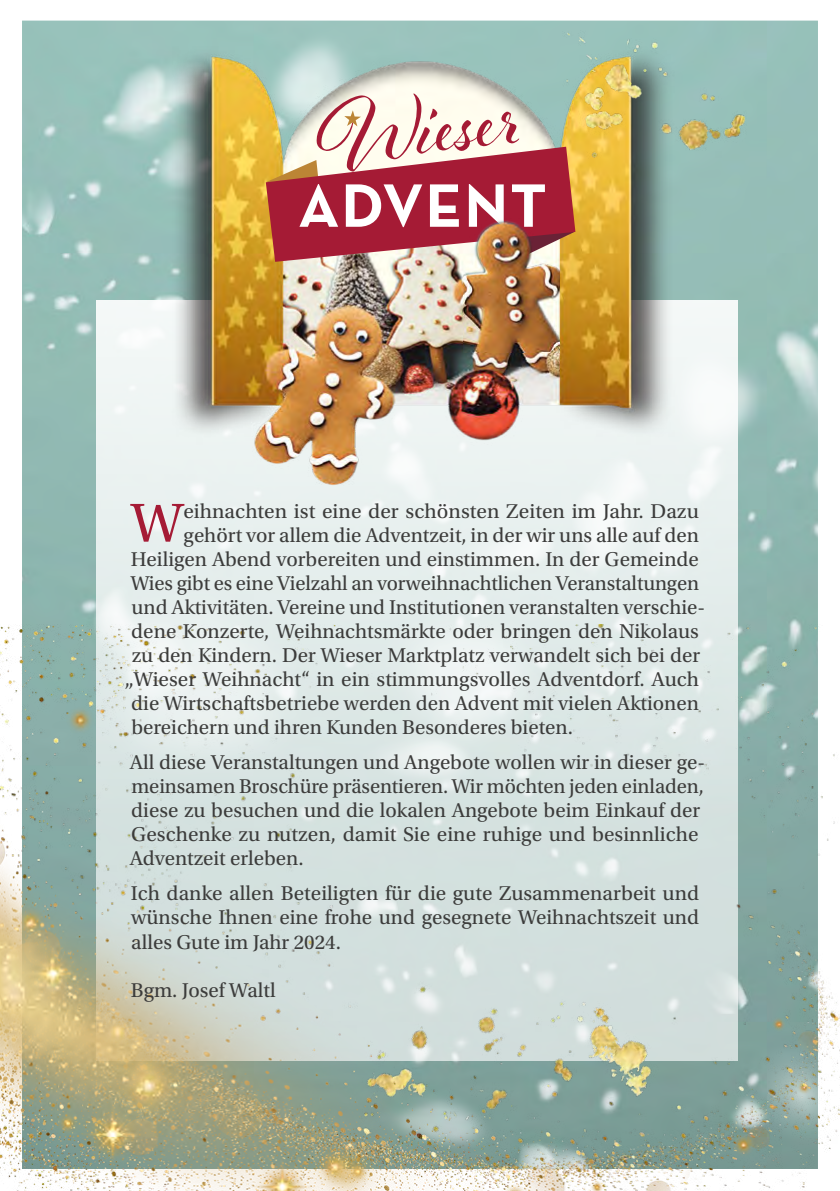
<style>
.page{position:relative;width:840px;height:1191px;background:#fff}
.page>*{position:absolute;margin:0;border:0;box-sizing:border-box;transform-origin:0 0}
.t1{font:96.8px "Al Fresco";color:#a51b35}
.t2{font:700 62.2px "Neutraface Text";letter-spacing:.03em;color:#fff}
.t3{font:57.8px "Utopia Std";color:#a51b35}
.t4{font:21px/24px "Utopia Std";color:#3c3c3b}
</style>
<div class="page">
<svg style="left:22px;top:20px;width:796px;height:604px;background:#96bdb7"></svg>
<svg style="left:96px;top:300px;width:641px;height:324px;fill:#e7efee"></svg>
<img style="left:140px;top:20px;width:551px;height:481px">
<svg style="left:344px;top:110px;width:17px;height:16px"></svg>
<svg style="left:266px;top:147px;width:309px;height:115px;background:#bb585e"></svg>
<img style="left:463px;top:161px;width:95px;height:192px">
<img style="left:554px;top:20px;width:208px;height:158px">
<img style="left:0;top:624px;width:839px;height:567px">
<h1 class="t1" style="left:309px;top:74px;width:208px;rotate:-6deg">Wieser</h1>
<h2 class="t2" style="left:298px;top:165px;width:250px">ADVENT</h2>
<h3 class="t3" style="left:131px;top:492px;width:53px">W</h3>
<p class="t4" style="left:183px;top:499px;width:516px">eihnachten ist eine der schönsten Zeiten im Jahr. Dazu</p>
<p class="t4" style="left:183px;top:523px;width:516px">gehört vor allem die Adventzeit, in der wir uns alle auf den</p>
<p class="t4" style="left:131px;top:547px;width:569px">Heiligen Abend vorbereiten und einstimmen. In der Gemeinde</p>
<p class="t4" style="left:131px;top:571px;width:569px">Wies gibt es eine Vielzahl an vorweihnachtlichen Veranstaltungen</p>
<p class="t4" style="left:131px;top:595px;width:574px">und Aktivitäten. Vereine und Institutionen veranstalten verschie-</p>
<p class="t4" style="left:131px;top:619px;width:569px">dene Konzerte, Weihnachtsmärkte oder bringen den Nikolaus</p>
<p class="t4" style="left:132px;top:643px;width:569px">zu den Kindern. Der Wieser Marktplatz verwandelt sich bei der</p>
<p class="t4" style="left:125px;top:667px;width:575px">„Wieser Weihnacht“ in ein stimmungsvolles Adventdorf. Auch</p>
<p class="t4" style="left:131px;top:691px;width:569px">die Wirtschaftsbetriebe werden den Advent mit vielen Aktionen</p>
<p class="t4" style="left:131px;top:715px;width:443px">bereichern und ihren Kunden Besonderes bieten.</p>
<p class="t4" style="left:130px;top:750px;width:576px">All diese Veranstaltungen und Angebote wollen wir in dieser ge&shy;meinsamen Broschüre präsentieren. Wir möchten jeden einladen, diese zu besuchen und die lokalen Angebote beim Einkauf der Geschenke zu nutzen, damit Sie eine ruhige und besinnliche Adventzeit erleben.</p>
<p class="t4" style="left:131px;top:882px;width:569px;text-align:justify">Ich danke allen Beteiligten für die gute Zusammenarbeit und wünsche Ihnen eine frohe und gesegnete Weihnachtszeit und alles Gute im Jahr 2024.</p>
<p class="t4" style="left:131px;top:978px;width:146px">Bgm. Josef Waltl</p>
</div>
